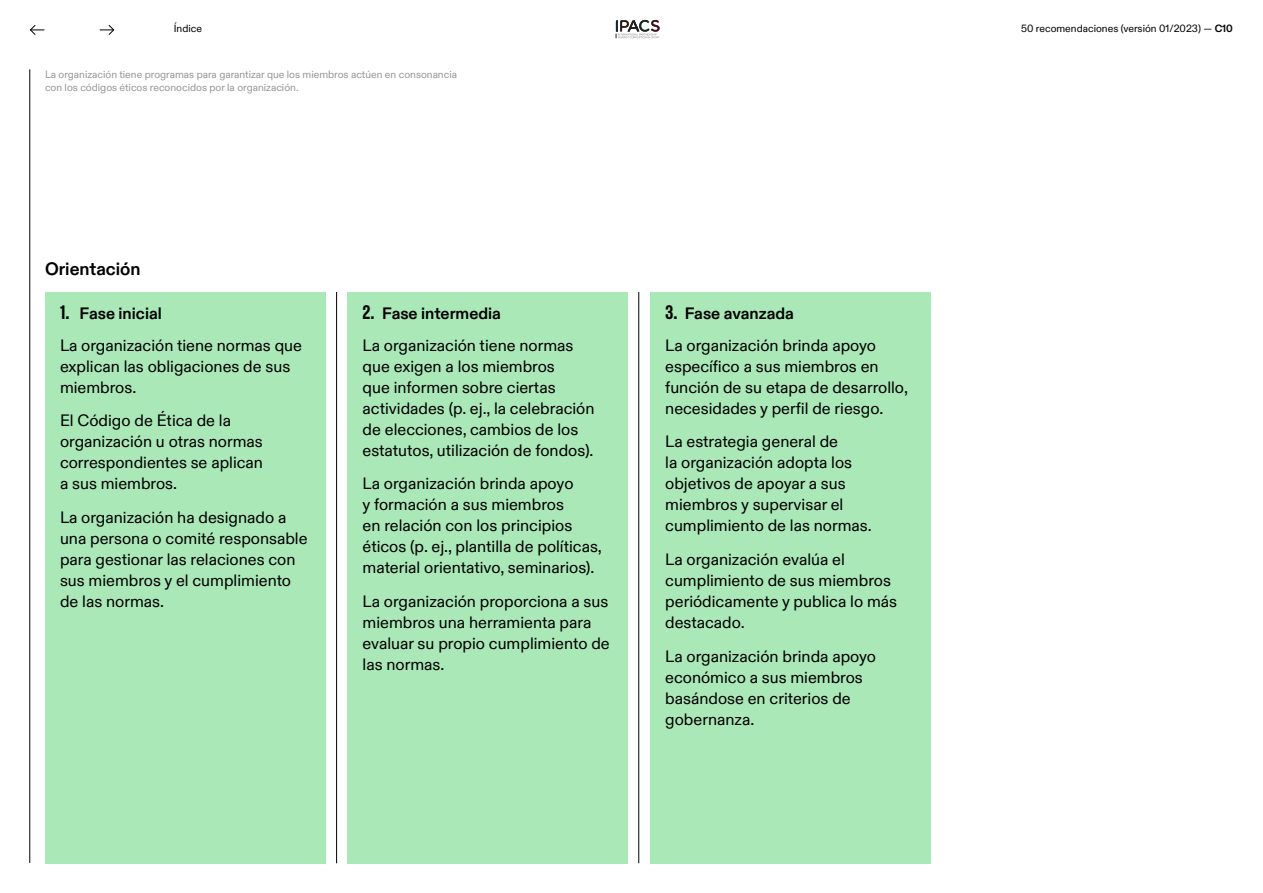
<style>
.page{position:relative;width:1263px;height:893px;background:#fff}
.page>*{position:absolute;margin:0;border:0;box-sizing:border-box;transform-origin:0 0}
.t1{font:700 18px "Olympic Sans";color:#000}
.t2{font:16.5px/21px "Olympic Sans";color:#000}
.t3{font:10.5px/13.5px "Olympic Sans";color:#969696}
.t4{font:10.5px "Olympic Sans";color:#000}
.s1{font-weight:700}
.s2{font-family:"Olympic Headline";font-size:19.5px}
</style>
<div class="page">
<hr style="left:30px;top:69px;width:1px;height:794px;background:#000">
<hr style="left:638px;top:292px;width:1px;height:571px;background:#000">
<hr style="left:336px;top:292px;width:1px;height:571px;background:#000">
<div style="left:45px;top:292px;width:280px;height:571px;background:#aae8b8"></div>
<div style="left:348px;top:292px;width:280px;height:571px;background:#aae8b8"></div>
<div style="left:650px;top:292px;width:280px;height:571px;background:#aae8b8"></div>
<svg style="left:616px;top:20px;width:44px;height:18px"></svg>
<svg style="left:30px;top:25px;width:14px;height:10px"></svg>
<svg style="left:100px;top:24px;width:14px;height:11px"></svg>
<p class="t4" style="left:174px;top:20px;width:30px">Índice</p>
<p class="t4" style="left:1021px;top:20px;width:213px">50 recomendaciones (versión 01/2023) — <span class="s1">C10</span></p>
<p class="t3" style="left:45px;top:67px;width:414px">La organización tiene programas para garantizar que los miembros actúen en consonancia con los códigos éticos reconocidos por la organización.</p>
<p class="t1" style="left:45px;top:255px;width:97px">Orientación</p>
<p class="t2" style="left:60px;top:296px;width:244px;line-height:32.2px"><span class="s2">1.</span> <span class="s1">Fase inicial<br></span>La organización tiene normas que</p>
<p class="t2" style="left:60px;top:354px;width:232px">explican las obligaciones de sus miembros.</p>
<p class="t2" style="left:60px;top:409px;width:204px">El Código de Ética de la organización u otras normas correspondientes se aplican a sus miembros.</p>
<p class="t2" style="left:60px;top:506px;width:249px">La organización ha designado a una persona o comité responsable para gestionar las relaciones con sus miembros y el cumplimiento de las normas.</p>
<p class="t2" style="left:363px;top:296px;width:212px;line-height:32.2px"><span class="s2">2.</span> <span class="s1">Fase intermedia<br></span>La organización tiene normas</p>
<p class="t2" style="left:363px;top:354px;width:233px">que exigen a los miembros<br>que informen sobre ciertas actividades (p. ej., la celebración de elecciones, cambios de los estatutos, utilización de fondos).</p>
<p class="t2" style="left:363px;top:472px;width:241px">La organización brinda apoyo<br>y formación a sus miembros<br>en relación con los principios éticos (p. ej., plantilla de políticas, material orientativo, seminarios).</p>
<p class="t2" style="left:363px;top:590px;width:249px">La organización proporciona a sus miembros una herramienta para evaluar su propio cumplimiento de las normas.</p>
<p class="t2" style="left:665px;top:296px;width:212px;line-height:32.2px"><span class="s2">3.</span> <span class="s1">Fase avanzada<br></span>La organización brinda apoyo</p>
<p class="t2" style="left:665px;top:354px;width:244px">específico a sus miembros en función de su etapa de desarrollo, necesidades y perfil de riesgo.</p>
<p class="t2" style="left:665px;top:430px;width:208px">La estrategia general de<br>la organización adopta los objetivos de apoyar a sus miembros y supervisar el cumplimiento de las normas.</p>
<p class="t2" style="left:665px;top:548px;width:233px">La organización evalúa el cumplimiento de sus miembros periódicamente y publica lo más destacado.</p>
<p class="t2" style="left:665px;top:644px;width:212px">La organización brinda apoyo económico a sus miembros basándose en criterios de gobernanza.</p>
</div>
